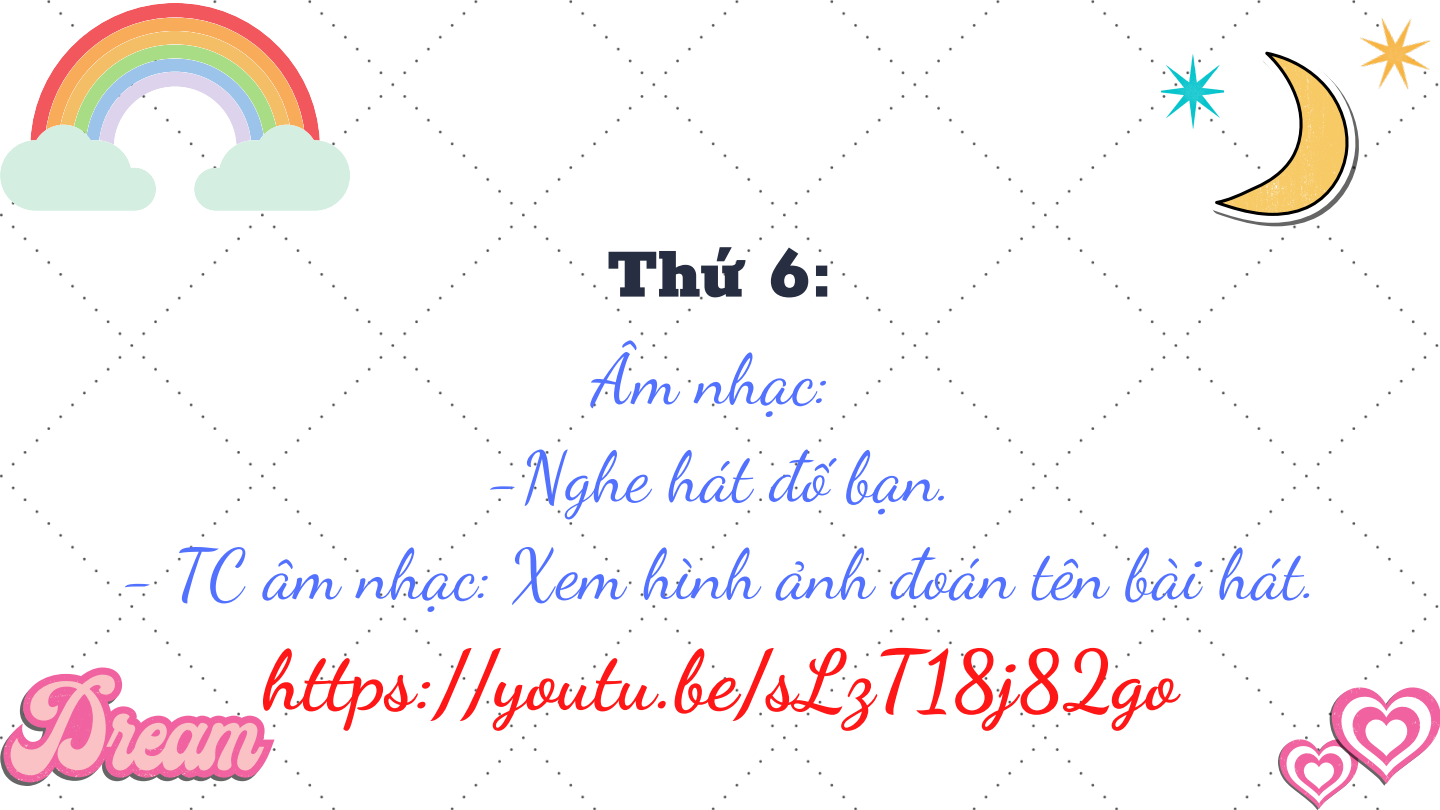
<style>
.page{position:relative;width:1440px;height:810px;background:#fff}
.page>*{position:absolute;margin:0;border:0;box-sizing:border-box;transform-origin:0 0}
.t1{font:700 82.9px "Dancing Script";color:#ff1616}
.t2{font:900 76.9px "Rokkitt";color:#272e42}
.t3{font:69.9px "Dancing Script";color:#5271ff}
</style>
<div class="page">
<img style="left:0;top:0;width:1439px;height:810px">
<svg style="left:1208px;top:45px;width:151px;height:181px"></svg>
<img style="left:1348px;top:5px;width:91px;height:97px">
<img style="left:1162px;top:54px;width:62px;height:74px">
<svg style="left:0;top:3px;width:350px;height:208px"></svg>
<svg style="left:1278px;top:681px;width:162px;height:129px"></svg>
<svg style="left:0;top:668px;width:274px;height:118px"></svg>
<p class="t2" style="left:607px;top:234px;width:228px">Thứ 6:</p>
<p class="t3" style="left:591px;top:338px;width:240px">Âm nhạc:</p>
<p class="t3" style="left:488px;top:436px;width:466px">-Nghe hát đố bạn.</p>
<p class="t3" style="left:122px;top:533px;width:1197px">- TC âm nhạc: Xem hình ảnh đoán tên bài hát.</p>
<p class="t1" style="left:263px;top:631px;width:916px">https://youtu.be/sLzT18j82go</p>
</div>
